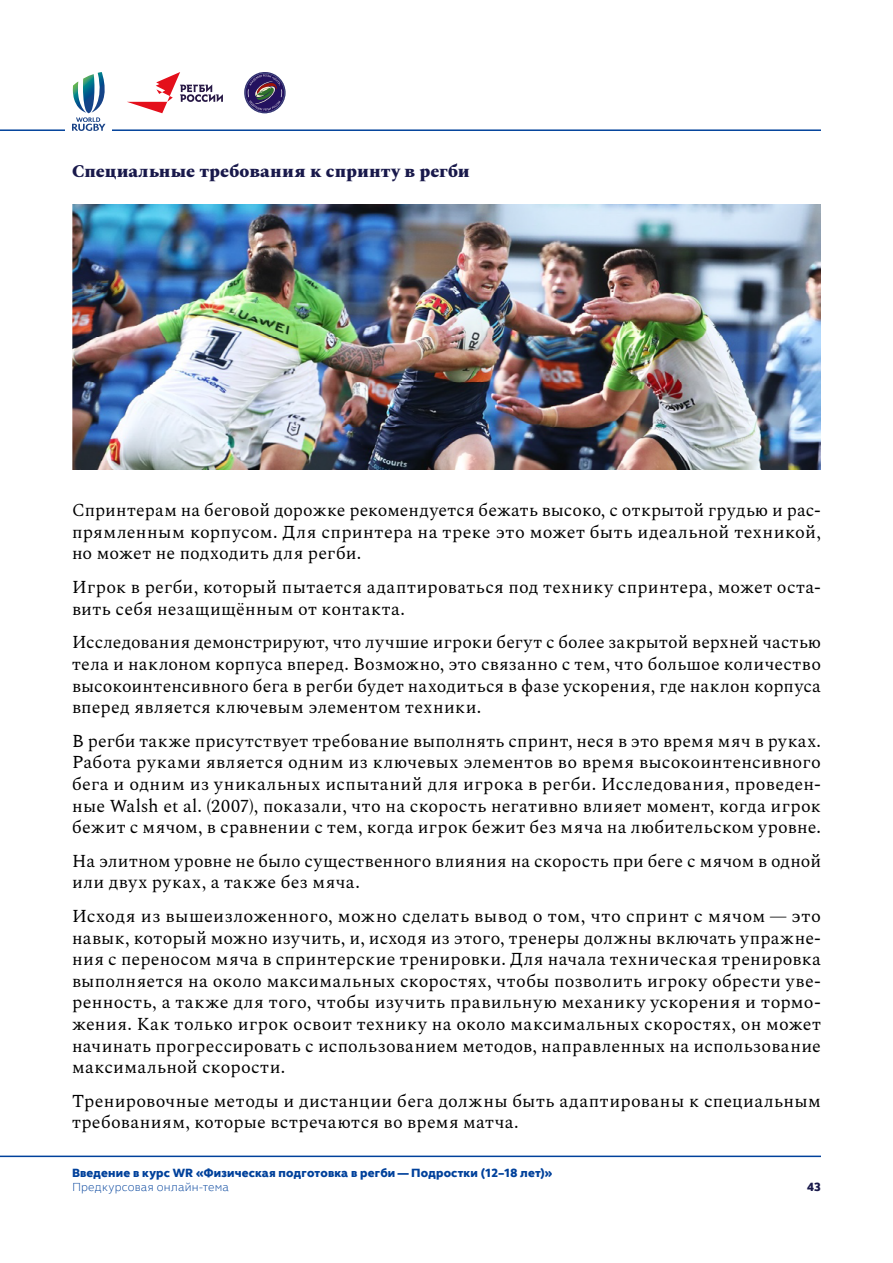
<style>
.page{position:relative;width:893px;height:1263px;background:#fff}
.page>*{position:absolute;margin:0;border:0;box-sizing:border-box;transform-origin:0 0}
.t1{font:18px/21.6px "Spectral";letter-spacing:.02em;color:#000;text-align:justify}
.t2{font:800 18px "Spectral";letter-spacing:.01em;color:#19194b}
.t3{font:800 12px "FS Elliot Pro";letter-spacing:.015em;color:#00419b}
.t4{font:300 12px "FS Elliot Pro";letter-spacing:.02em;color:#00419b}
.t5{font:800 12px "FS Elliot Pro";color:#19194b}
</style>
<div class="page">
<hr style="left:0;top:129px;width:821px;height:2px;background:#00419b">
<div style="left:66px;top:123px;width:46px;height:9px;background:#fff"></div>
<hr style="left:0;top:1155px;width:821px;height:2px;background:#00419b">
<svg style="left:72px;top:72px;width:41px;height:59px"></svg>
<svg style="left:244px;top:72px;width:42px;height:42px"></svg>
<svg style="left:127px;top:72px;width:96px;height:41px"></svg>
<img style="left:72px;top:204px;width:749px;height:266px">
<p class="t2" style="left:72px;top:158px;width:399px">Специальные требования к спринту в регби</p>
<p class="t1" style="left:72px;top:498px;width:750px">Спринтерам на беговой дорожке рекомендуется бежать высоко, с открытой грудью и рас&shy;прямленным корпусом. Для спринтера на треке это может быть идеальной техникой, но может не подходить для регби.</p>
<p class="t1" style="left:72px;top:575px;width:750px">Игрок в регби, который пытается адаптироваться под технику спринтера, может оста&shy;вить себя незащищённым от контакта.</p>
<p class="t1" style="left:72px;top:630px;width:750px">Исследования демонстрируют, что лучшие игроки бегут с более закрытой верхней частью тела и наклоном корпуса вперед. Возможно, это связанно с тем, что большое количество высокоинтенсивного бега в регби будет находиться в фазе ускорения, где наклон корпуса вперед является ключевым элементом техники.</p>
<p class="t1" style="left:72px;top:729px;width:750px">В регби также присутствует требование выполнять спринт, неся в это время мяч в руках.<br>Работа руками является одним из ключевых элементов во время высокоинтенсивного бега и одним из уникальных испытаний для игрока в регби. Исследования, проведен&shy;ные Walsh et al. (2007), показали, что на скорость негативно влияет момент, когда игрок бежит с мячом, в сравнении с тем, когда игрок бежит без мяча на любительском уровне.</p>
<p class="t1" style="left:72px;top:849px;width:750px">На элитном уровне не было существенного влияния на скорость при беге с мячом в одной или двух руках, а также без мяча.</p>
<p class="t1" style="left:72px;top:904px;width:750px">Исходя из вышеизложенного, можно сделать вывод о том, что спринт с мячом — это навык, который можно изучить, и, исходя из этого, тренеры должны включать упражне&shy;ния с переносом мяча в спринтерские тренировки. Для начала техническая тренировка выполняется на около максимальных скоростях, чтобы позволить игроку обрести уве&shy;ренность, а также для того, чтобы изучить правильную механику ускорения и тормо&shy;жения. Как только игрок освоит технику на около максимальных скоростях, он может начинать прогрессировать с использованием методов, направленных на использование максимальной скорости.</p>
<p class="t1" style="left:72px;top:1089px;width:750px">Тренировочные методы и дистанции бега должны быть адаптированы к специальным требованиям, которые встречаются во время матча.</p>
<p class="t3" style="left:72px;top:1164px;width:482px">Введение в курс WR «Физическая подготовка в регби — Подростки (12–18 лет)»</p>
<p class="t4" style="left:72px;top:1179px;width:159px">Предкурсовая онлайн-тема</p>
<p class="t5" style="left:807px;top:1179px;width:15px">43</p>
</div>
